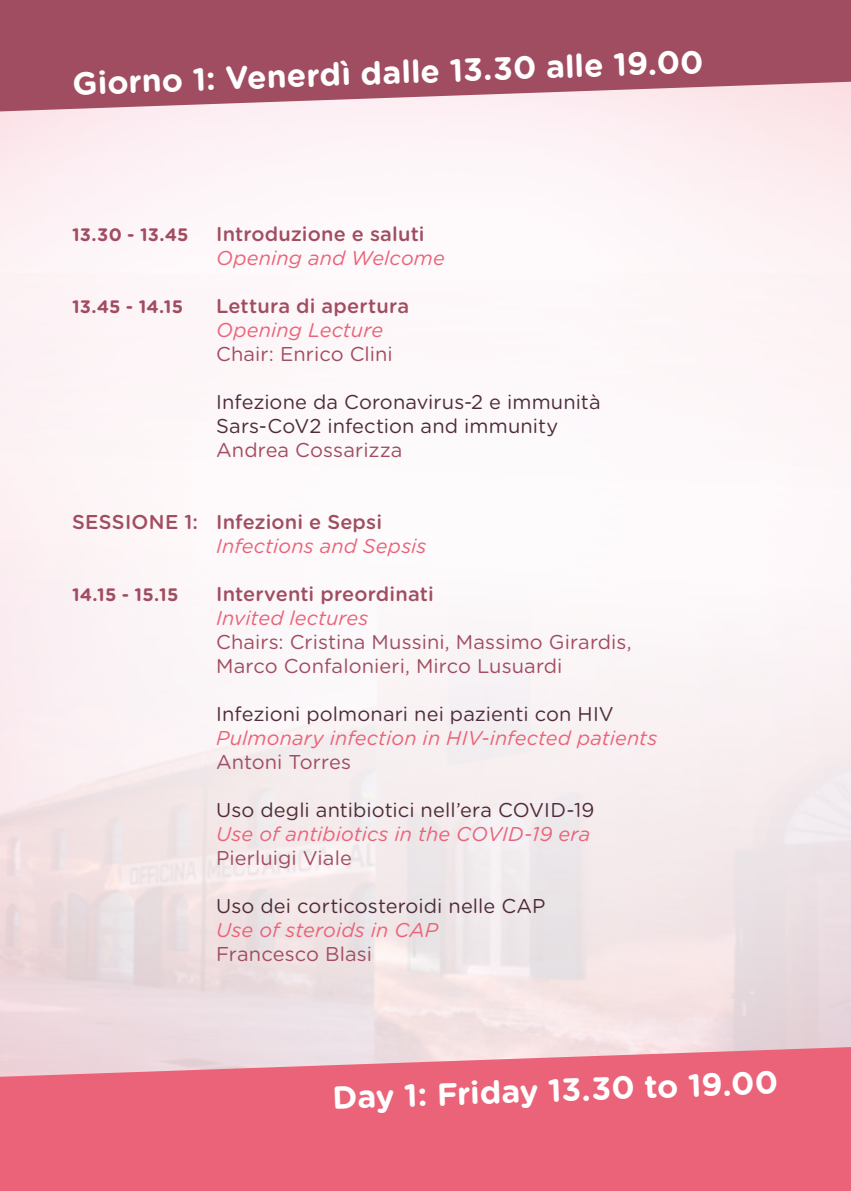
<style>
.page{position:relative;width:851px;height:1191px;background:#fff}
.page>*{position:absolute;margin:0;border:0;box-sizing:border-box;transform-origin:0 0}
.t1{font:700 32px "Gotham Rounded";color:#fff}
.t2{font:20px/24px "Gotham Rounded";letter-spacing:.005em;color:#4f2c3b}
.t3{font:italic 20px "Gotham Rounded";letter-spacing:.005em;color:#ea6378}
.t4{font:20px/24px "Gotham Rounded";letter-spacing:.005em;color:#a14d61}
.t5{font:500 20px "Gotham Rounded";letter-spacing:.01em;color:#a14d61}
.t6{font:700 18px "Gotham Rounded";letter-spacing:.005em;color:#a14d61}
</style>
<div class="page">
<svg style="left:0;top:111px;width:1px;height:32px"></svg>
<svg style="left:0;top:0;width:850px;height:111px;background:#ac6173"></svg>
<svg style="left:0;top:1047px;width:850px;height:144px;background:#ea6f82"></svg>
<h1 class="t1" style="left:72px;top:60px;width:632px;rotate:-2deg">Giorno 1: Venerdì dalle 13.30 alle 19.00</h1>
<p class="t6" style="left:72px;top:221px;width:118px">13.30 - 13.45</p>
<p class="t5" style="left:216px;top:219px;width:210px">Introduzione e saluti</p>
<p class="t3" style="left:216px;top:244px;width:230px">Opening and Welcome</p>
<p class="t6" style="left:72px;top:293px;width:112px">13.45 - 14.15</p>
<p class="t5" style="left:216px;top:291px;width:194px">Lettura di apertura</p>
<p class="t3" style="left:216px;top:316px;width:168px">Opening Lecture</p>
<p class="t4" style="left:216px;top:341px;width:178px">Chair: Enrico Clini</p>
<p class="t2" style="left:216px;top:389px;width:386px">Infezione da Coronavirus-2 e immunità<br>Sars-CoV2 infection and immunity</p>
<p class="t4" style="left:216px;top:437px;width:188px">Andrea Cossarizza</p>
<p class="t5" style="left:72px;top:507px;width:311px">SESSIONE 1: Infezioni e Sepsi</p>
<p class="t3" style="left:216px;top:532px;width:212px">Infections and Sepsis</p>
<p class="t6" style="left:72px;top:581px;width:108px">14.15 - 15.15</p>
<p class="t5" style="left:216px;top:579px;width:219px">Interventi preordinati</p>
<p class="t3" style="left:216px;top:604px;width:154px">Invited lectures</p>
<p class="t4" style="left:216px;top:629px;width:417px">Chairs: Cristina Mussini, Massimo Girardis,<br>Marco Confalonieri, Mirco Lusuardi</p>
<p class="t2" style="left:216px;top:701px;width:399px">Infezioni polmonari nei pazienti con HIV</p>
<p class="t3" style="left:216px;top:724px;width:442px">Pulmonary infection in HIV-infected patients</p>
<p class="t4" style="left:216px;top:749px;width:136px">Antoni Torres</p>
<p class="t2" style="left:216px;top:797px;width:380px">Uso degli antibiotici nell’era COVID-19</p>
<p class="t3" style="left:216px;top:820px;width:375px">Use of antibiotics in the COVID-19 era</p>
<p class="t4" style="left:216px;top:845px;width:137px">Pierluigi Viale</p>
<p class="t2" style="left:216px;top:893px;width:331px">Uso dei corticosteroidi nelle CAP</p>
<p class="t3" style="left:216px;top:916px;width:223px">Use of steroids in CAP</p>
<p class="t4" style="left:216px;top:941px;width:157px">Francesco Blasi</p>
<h1 class="t1" style="left:331px;top:1074px;width:447px;rotate:-2deg">Day 1: Friday 13.30 to 19.00</h1>
</div>
